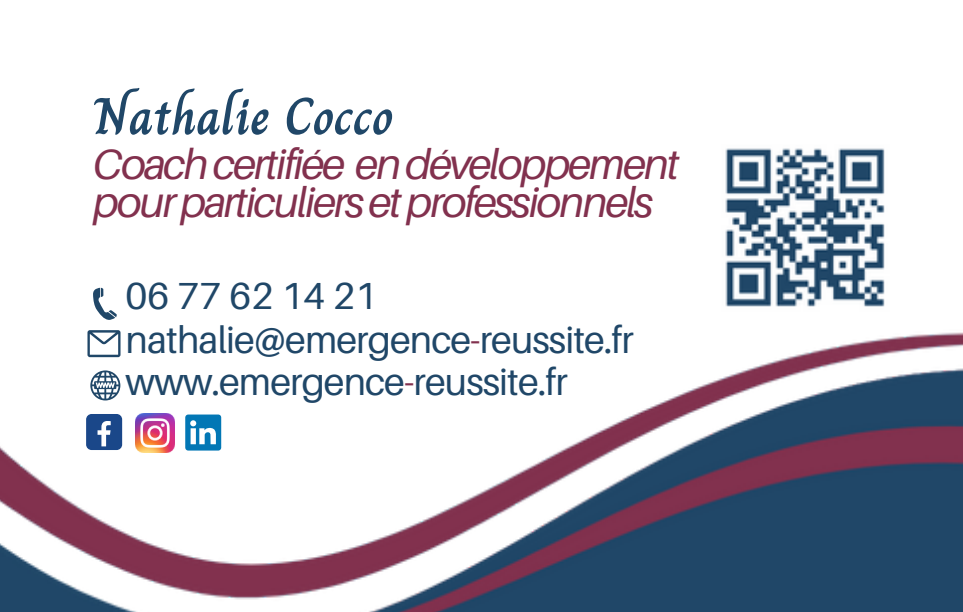
<style>
.page{position:relative;width:963px;height:612px;background:#fff}
.page>*{position:absolute;margin:0;border:0;box-sizing:border-box;transform-origin:0 0}
.t1{font:700 52.4px "Charm";color:#204768}
.t2{font:italic 42.4px "Aileron";letter-spacing:-.05em;color:#82314e}
.t3{font:37.6px "Aileron";letter-spacing:-.025em;color:#204768}
.s1{color:#82314e}
</style>
<div class="page">
<svg style="left:93px;top:288px;width:24px;height:32px"></svg>
<img style="left:725px;top:148px;width:160px;height:159px">
<img style="left:0;top:330px;width:963px;height:282px">
<p class="t1" style="left:93px;top:76px;width:302px">Nathalie Cocco</p>
<p class="t2" style="left:93px;top:138px;width:588px">Coachcertifiée endéveloppement</p>
<p class="t2" style="left:93px;top:175px;width:562px">pourparticuliersetprofessionnels</p>
<p class="t3" style="left:126px;top:273px;width:253px">06 77 62 14 21</p>
<p class="t3" style="left:126px;top:316px;width:510px">nathalie@emergence<span class="s1">-</span>reussite.fr</p>
<p class="t3" style="left:126px;top:359px;width:444px">www.emergence<span class="s1">-</span>reussite.fr</p>
</div>
